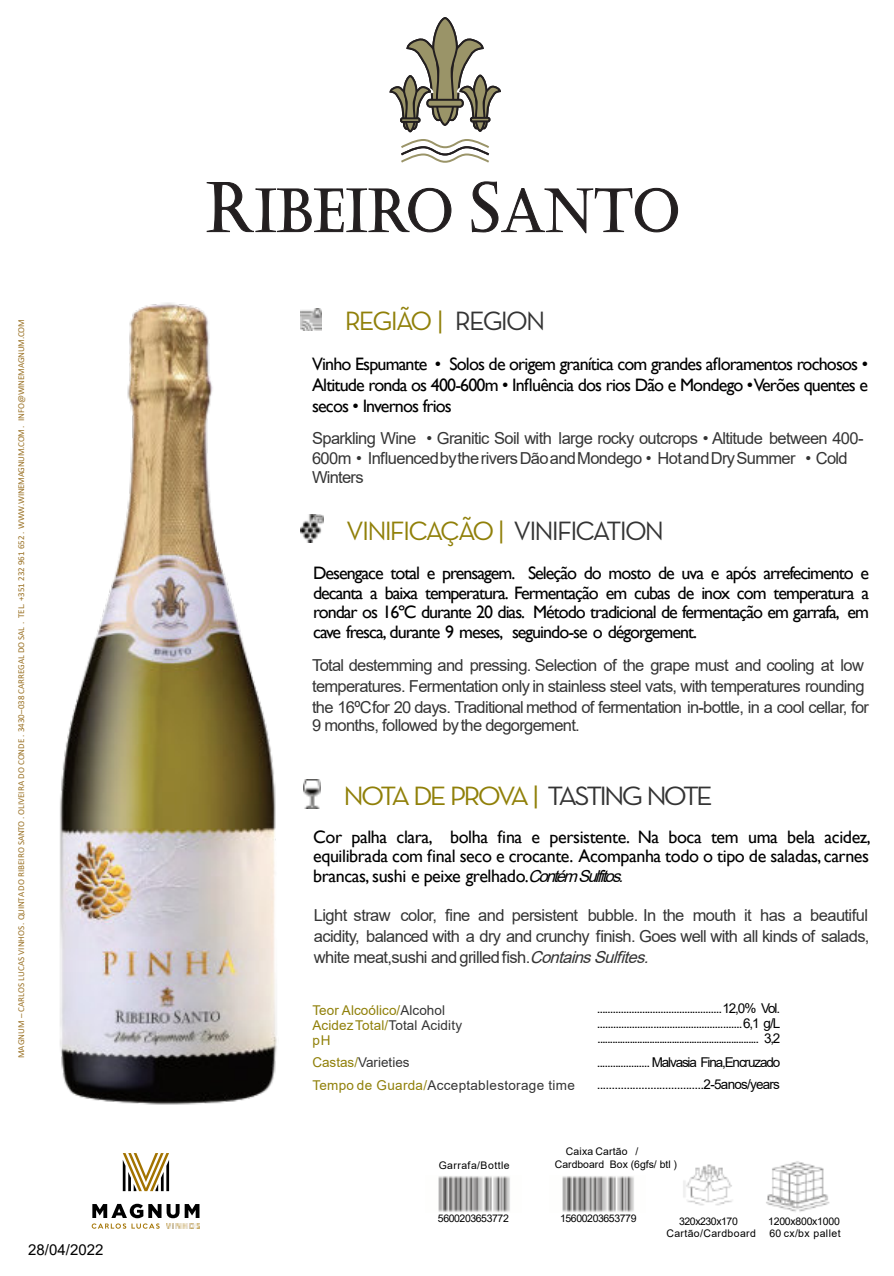
<style>
.page{position:relative;width:894px;height:1276px;background:#fff}
.page>*{position:absolute;margin:0;border:0;box-sizing:border-box;transform-origin:0 0}
.t1{font:27px "Neutra Text";letter-spacing:-.075em;color:#908009}
.t2{font:27px "Neutra Text";letter-spacing:-.1em;color:#908009;scale:1.06 1}
.t3{font:18px/19.5px "Gill Sans";letter-spacing:-.045em;color:#000;text-align:justify}
.t4{font:16.5px/20.7px "Arial";letter-spacing:-.04em;color:#353535}
.t5{font:15px "Arial";color:#000}
.t6{font:13.5px/15.3px "Arial";letter-spacing:-.085em;color:#000;text-align:justify}
.t7{font:13.5px/22.6px "Arial";letter-spacing:.02em;color:#343434}
.t8{font:13.5px/15px "Arial";letter-spacing:.01em;color:#908009}
.t9{font:10.5px "Arial";letter-spacing:-.04em;color:#000}
.t10{font:10.5px "Arial";color:#000}
.t11{font:10.5px "Arial";letter-spacing:.035em;color:#000}
.t12{font:10.5px "Arial";letter-spacing:.045em;color:#000}
.t13{font:10.5px "Arial";letter-spacing:-.025em;color:#000}
.t14{font:10.5px "Arial";letter-spacing:.04em;color:#000}
.t15{font:9px "Calibri";letter-spacing:-.005em;color:#9a7124}
.s1{color:#343434}
.s2{font-family:"Arial";font-style:italic;font-size:16.5px}
.s3{font-style:italic}
.s4{color:#908009}
</style>
<div class="page">
<img style="left:303px;top:308px;width:18px;height:22px">
<img style="left:562px;top:1176px;width:72px;height:36px">
<img style="left:438px;top:1176px;width:72px;height:36px">
<img style="left:766px;top:1161px;width:64px;height:51px">
<img style="left:683px;top:1164px;width:49px;height:42px">
<img style="left:303px;top:514px;width:20px;height:29px">
<img style="left:304px;top:780px;width:16px;height:28px">
<svg style="left:123px;top:1153px;width:46px;height:38px"></svg>
<svg style="left:92px;top:1204px;width:107px;height:25px"></svg>
<img style="left:167px;top:1223px;width:33px;height:6px">
<svg style="left:206px;top:182px;width:245px;height:50px"></svg>
<svg style="left:471px;top:181px;width:207px;height:52px"></svg>
<svg style="left:389px;top:17px;width:112px;height:146px"></svg>
<svg style="left:470px;top:117px;width:20px;height:5px"></svg>
<img style="left:60px;top:302px;width:243px;height:803px">
<p class="t15" style="left:18px;top:1058px;width:740px;rotate:-90deg">MAGNUM – CARLOS LUCAS VINHOS . QUINTA DO RIBEIRO SANTO .OLIVEIRA DO CONDE . 3430–038 CARREGALDO SAL . TEL. +351 232 961 652 . WWW.WINEMAGNUM.COM. INFO@WINEMAGNUM.COM</p>
<p class="t5" style="left:28px;top:1244px;width:77px">28/04/2022</p>
<h1 class="t1" style="left:345px;top:311px;width:202px">REGIÃO | <span class="s1">REGION</span></h1>
<p class="t3" style="left:312px;top:355px;width:557px;line-height:21px">Vinho Espumante • Solos de origem granítica com grandes afloramentos rochosos • Altitude ronda os 400-600m • Influência dos rios Dão e Mondego •Verões quentes e secos • Invernos frios</p>
<p class="t4" style="left:312px;top:430px;width:553px;line-height:19.5px">Sparkling Wine • Granitic Soil with large rocky outcrops • Altitude between 400-<br>600m • InfluencedbytheriversDãoandMondego • HotandDrySummer • Cold<br>Winters</p>
<h1 class="t1" style="left:346px;top:521px;width:319px">VINIFICAÇÃO | <span class="s1">VINIFICATION</span></h1>
<p class="t3" style="left:313px;top:566px;width:557px">Desengace total e prensagem. Seleção do mosto de uva e após arrefecimento e decanta a baixa temperatura. Fermentação em cubas de inox com temperatura a rondar os 16ºC durante 20 dias. Método tradicional de fermentação em garrafa, em cave fresca, durante 9 meses, seguindo-se o dégorgement.</p>
<p class="t4" style="left:312px;top:656px;width:558px">Total destemming and pressing. Selection of the grape must and cooling at low temperatures. Fermentation only in stainless steel vats, with temperatures rounding the 16ºCfor 20 days. Traditional method of fermentation in-bottle, in a cool cellar, for</p>
<p class="t4" style="left:312px;top:716px;width:269px">9 months, followed bythe degorgement.</p>
<h1 class="t2" style="left:343px;top:786px;width:350px">NOTA DE PROVA | <span class="s1">TASTING NOTE</span></h1>
<p class="t3" style="left:313px;top:829px;width:559px">Cor palha clara, bolha fina e persistente. Na boca tem uma bela acidez, equilibrada com final seco e crocante. Acompanha todo o tipo de saladas, carnes brancas, sushi e peixe grelhado.<span class="s2">ContémSulfitos.</span></p>
<p class="t4" style="left:314px;top:907px;width:557px;text-align:justify">Light straw color, fine and persistent bubble. In the mouth it has a beautiful acidity, balanced with a dry and crunchy finish. Goes well with all kinds of salads, white meat,sushi and grilled fish.<span class="s3">ContainsSulfites.</span></p>
<p class="t8" style="left:312px;top:1003px;width:151px">Teor Alcoólico/<span class="s1">Alcohol<br></span>AcidezTotal/<span class="s1">Total Acidity </span>pH</p>
<p class="t7" style="left:312px;top:1052px;width:264px"><span class="s4">Castas/</span>Varieties<br><span class="s4">Tempo de Guarda/</span>Acceptablestorage time</p>
<p class="t6" style="left:596px;top:1001px;width:185px">...............................................12,0% Vol. ......................................................6,1 g/L ................................................................. 3,2</p>
<p class="t6" style="left:596px;top:1052px;width:185px;line-height:22.8px">.................... Malvasia Fina,Encruzado ....................................2-5anos/years</p>
<p class="t10" style="left:566px;top:1147px;width:74px">Caixa Cartão /</p>
<p class="t12" style="left:438px;top:1161px;width:72px">Garrafa/Bottle</p>
<p class="t10" style="left:555px;top:1160px;width:124px">Cardboard Box (6gfs/ btl )</p>
<p class="t9" style="left:438px;top:1214px;width:72px">5600203653772</p>
<p class="t9" style="left:560px;top:1214px;width:78px">15600203653779</p>
<p class="t13" style="left:768px;top:1218px;width:73px">1200x800x1000</p>
<p class="t11" style="left:666px;top:1229px;width:91px">Cartão/Cardboard</p>
<p class="t14" style="left:769px;top:1229px;width:73px">60 cx/bx pallet</p>
<p class="t9" style="left:679px;top:1218px;width:60px">320x230x170</p>
</div>
